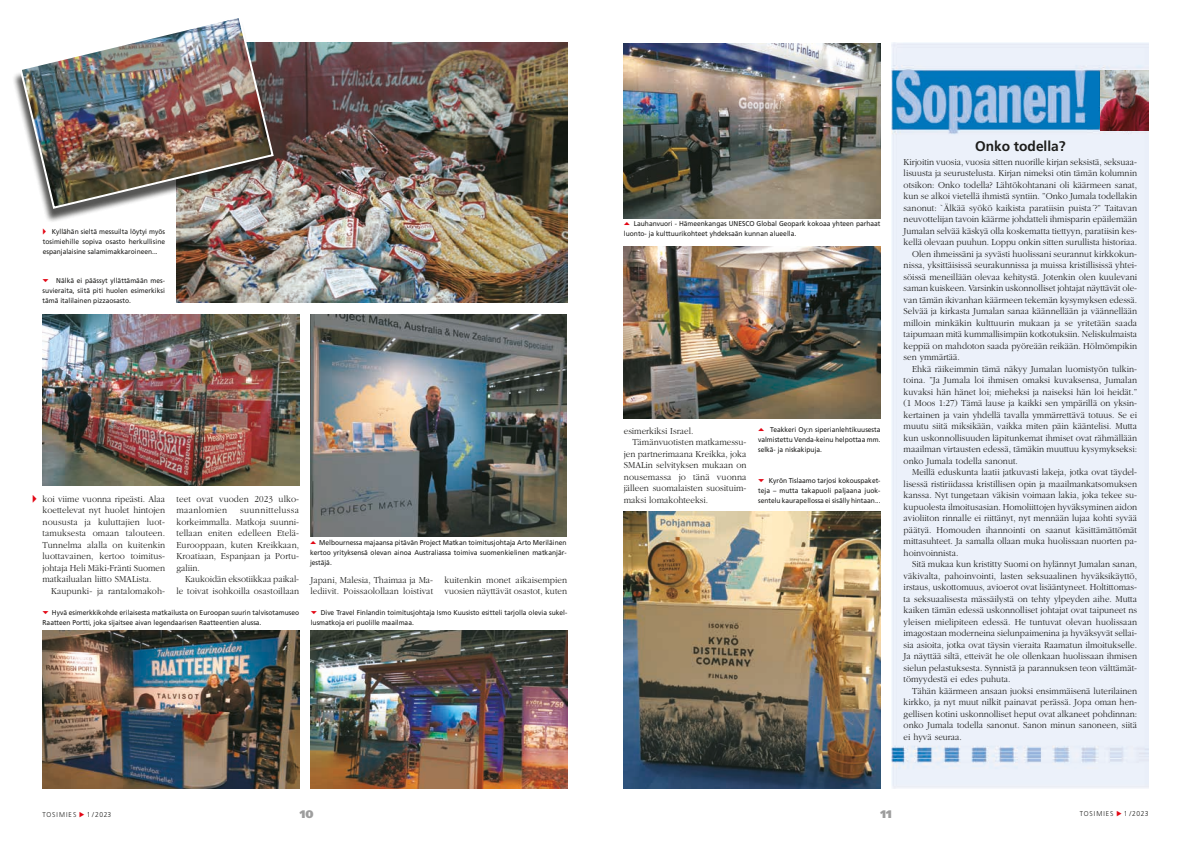
<style>
.page{position:relative;width:1191px;height:842px;background:#fff}
.page>*{position:absolute;margin:0;border:0;box-sizing:border-box;transform-origin:0 0}
.t1{font:700 14px "Frutiger";color:#1d1d1b}
.t2{font:900 11px "Frutiger";color:#9d9d9d}
.t3{font:300 9.5px/11.5px "Garamond";color:#1d1d1b;scale:.95 1}
.t4{font:7px/10px "Frutiger";color:#1d1d1b;text-align:justify;scale:.95 1}
.t5{font:300 7px "Frutiger";letter-spacing:.14em;color:#1d1d1b;scale:.96 1}
.s1{font-family:"European Pi Three";color:#e30614}
.s2{font-family:"European Pi Three";font-weight:400;font-size:9px;color:#e30614}
</style>
<div class="page">
<img style="left:891px;top:43px;width:257px;height:745px">
<img style="left:1100px;top:70px;width:48px;height:60px">
<img style="left:43px;top:314px;width:257px;height:172px">
<img style="left:176px;top:43px;width:391px;height:260px">
<div style="left:12px;top:20px;width:264px;height:203px;background:#1d1d1b;opacity:.75"></div>
<img style="left:18px;top:18px;width:257px;height:192px">
<img style="left:624px;top:43px;width:256px;height:175px">
<img style="left:624px;top:511px;width:256px;height:277px">
<img style="left:624px;top:247px;width:256px;height:172px">
<img style="left:43px;top:630px;width:256px;height:158px">
<img style="left:310px;top:630px;width:257px;height:158px">
<img style="left:311px;top:314px;width:255px;height:223px">
<p class="t4" style="left:43px;top:226px;width:130px"><span class="s1">A</span> Kyllähän sieltä messuilta löytyi myös tosimiehille sopiva osasto herkullisine espanjalaisine salamimakkaroineen...</p>
<p class="t4" style="left:43px;top:275px;width:130px"><span class="s1">D</span> Nälkä ei päässyt yllättämään mes&shy;suvieraita, siitä piti huolen esimerkiksi tämä italilainen pizzaosasto.</p>
<p class="t3" style="left:43px;top:493px;width:131px;text-align:justify;text-indent:-10px"><span class="s2">A</span> koi viime vuonna ripeästi. Alaa koettelevat nyt huolet hintojen noususta ja kuluttajien luot&shy;tamuksesta omaan talouteen.<br>Tunnelma alalla on kuitenkin luottavainen, kertoo toimitus&shy;johtaja Heli Mäki-Fränti Suomen matkailualan liitto SMALista.</p>
<p class="t3" style="left:51px;top:585px;width:122px">Kaupunki- ja rantalomakoh-</p>
<p class="t3" style="left:176px;top:493px;width:131px">teet ovat vuoden 2023 ulko&shy;maanlomien</p>
<p class="t3" style="left:176px;top:504px;width:131px;text-align:justify;text-indent:64px">suunnittelussa korkeimmalla. Matkoja suunni&shy;tellaan eniten edelleen Etelä-Eurooppaan, kuten Kreikkaan, Kroatiaan, Espanjaan ja Portu&shy;galiin.</p>
<p class="t3" style="left:176px;top:573px;width:131px;text-align:right">Kaukoidän eksotiikkaa paikal&shy;le toivat isohkoilla osastoillaan</p>
<p class="t3" style="left:310px;top:574px;width:131px">Japani, Malesia, Thaimaa ja Ma&shy;lediivit. Poissaolollaan loistivat</p>
<p class="t3" style="left:444px;top:574px;width:131px">kuitenkin monet aikaisempien vuosien näyttävät osastot, kuten</p>
<p class="t4" style="left:310px;top:537px;width:271px"><span class="s1">C</span> Melbournessa majaansa pitävän Project Matkan toimitusjohtaja Arto Meriläinen kertoo yrityksensä olevan ainoa Australiassa toimiva suomenkielinen matkanjär&shy;jestäjä.</p>
<p class="t4" style="left:43px;top:608px;width:271px"><span class="s1">D</span> Hyvä esimerkkikohde erilaisesta matkailusta on Euroopan suurin talvisotamuseo<br>Raatteen Portti, joka sijaitsee aivan legendaarisen Raatteentien alussa.</p>
<p class="t4" style="left:311px;top:608px;width:271px"><span class="s1">D</span> Dive Travel Finlandin toimitusjohtaja Ismo Kuusisto esitteli tarjolla olevia sukel&shy;lusmatkoja eri puolille maailmaa.</p>
<p class="t4" style="left:624px;top:219px;width:271px"><span class="s1">C</span> Lauhanvuori - Hämeenkangas UNESCO Global Geopark kokoaa yhteen parhaat luonto- ja kulttuurikohteet yhdeksaän kunnan alueella.</p>
<p class="t3" style="left:624px;top:425px;width:75px">esimerkiksi Israel.</p>
<p class="t3" style="left:632px;top:437px;width:122px">Tämänvuotisten matkamessu-</p>
<p class="t3" style="left:624px;top:448px;width:131px">jen partnerimaana Kreikka, joka</p>
<p class="t3" style="left:624px;top:460px;width:131px">SMALin selvityksen mukaan on</p>
<p class="t3" style="left:624px;top:471px;width:131px">nousemassa jo tänä vuonna</p>
<p class="t3" style="left:624px;top:483px;width:131px">jälleen suomalaisten suosituim-</p>
<p class="t3" style="left:624px;top:494px;width:90px">maksi lomakohteeksi.</p>
<p class="t4" style="left:758px;top:425px;width:130px"><span class="s1">C</span> Teakkeri Oy:n siperianlehtikuusesta valmistettu Venda-keinu helpottaa mm. selkä- ja niskakipuja.</p>
<p class="t4" style="left:758px;top:475px;width:130px"><span class="s1">D</span> Kyrön Tislaamo tarjosi kokouspaket&shy;teja – mutta takapuoli paljaana juok&shy;sentelu kaurapellossa ei sisälly hintaan...</p>
<h1 class="t1" style="left:975px;top:138px;width:92px">Onko todella?</h1>
<p class="t3" style="left:903px;top:156px;width:247px">Kirjoitin vuosia, vuosia sitten nuorille kirjan seksistä, seksuaa-</p>
<p class="t3" style="left:903px;top:168px;width:247px">lisuusta ja seurustelusta. Kirjan nimeksi otin tämän kolumnin</p>
<p class="t3" style="left:903px;top:179px;width:247px">otsikon: Onko todella? Lähtökohtanani oli käärmeen sanat,</p>
<p class="t3" style="left:903px;top:191px;width:247px">kun se alkoi vietellä ihmistä syntiin. ”Onko Jumala todellakin</p>
<p class="t3" style="left:903px;top:202px;width:247px">sanonut: `Älkää syökö kaikista paratiisin puista´?” Taitavan</p>
<p class="t3" style="left:903px;top:214px;width:247px">neuvottelijan tavoin käärme johdatteli ihmisparin epäilemään</p>
<p class="t3" style="left:903px;top:225px;width:247px">Jumalan selvää käskyä olla koskematta tiettyyn, paratiisin kes-</p>
<p class="t3" style="left:903px;top:237px;width:247px">kellä olevaan puuhun. Loppu onkin sitten surullista historiaa.</p>
<p class="t3" style="left:912px;top:248px;width:238px">Olen ihmeissäni ja syvästi huolissani seurannut kirkkokun-</p>
<p class="t3" style="left:903px;top:260px;width:247px">nissa, yksittäisissä seurakunnissa ja muissa kristillisissä yhtei-</p>
<p class="t3" style="left:903px;top:271px;width:247px">söissä meneillään olevaa kehitystä. Jotenkin olen kuulevani</p>
<p class="t3" style="left:903px;top:283px;width:247px">saman kuiskeen. Varsinkin uskonnolliset johtajat näyttävät ole-</p>
<p class="t3" style="left:903px;top:294px;width:247px">van tämän ikivanhan käärmeen tekemän kysymyksen edessä.</p>
<p class="t3" style="left:903px;top:306px;width:247px">Selvää ja kirkasta Jumalan sanaa käännellään ja väännellään</p>
<p class="t3" style="left:903px;top:317px;width:247px">milloin minkäkin kulttuurin mukaan ja se yritetään saada</p>
<p class="t3" style="left:903px;top:329px;width:247px">taipumaan mitä kummallisimpiin kotkotuksiin. Neliskulmaista</p>
<p class="t3" style="left:903px;top:340px;width:247px">keppiä on mahdoton saada pyöreään reikään. Hölmömpikin</p>
<p class="t3" style="left:903px;top:352px;width:61px">sen ymmärtää.</p>
<p class="t3" style="left:912px;top:363px;width:238px">Ehkä räikeimmin tämä näkyy Jumalan luomistyön tulkin-</p>
<p class="t3" style="left:903px;top:375px;width:247px">toina. ”Ja Jumala loi ihmisen omaksi kuvaksensa, Jumalan</p>
<p class="t3" style="left:903px;top:386px;width:247px">kuvaksi hän hänet loi; mieheksi ja naiseksi hän loi heidät.”</p>
<p class="t3" style="left:903px;top:398px;width:247px">(1 Moos 1:27) Tämä lause ja kaikki sen ympärillä on yksin-</p>
<p class="t3" style="left:903px;top:409px;width:247px">kertainen ja vain yhdellä tavalla ymmärrettävä totuus. Se ei</p>
<p class="t3" style="left:903px;top:421px;width:247px">muutu siitä miksikään, vaikka miten päin kääntelisi. Mutta</p>
<p class="t3" style="left:903px;top:432px;width:247px">kun uskonnollisuuden läpitunkemat ihmiset ovat rähmällään</p>
<p class="t3" style="left:903px;top:444px;width:247px">maailman virtausten edessä, tämäkin muuttuu kysymykseksi:</p>
<p class="t3" style="left:903px;top:455px;width:122px">onko Jumala todella sanonut.</p>
<p class="t3" style="left:912px;top:467px;width:238px">Meillä eduskunta laatii jatkuvasti lakeja, jotka ovat täydel-</p>
<p class="t3" style="left:903px;top:478px;width:247px">lisessä ristiriidassa kristillisen opin ja maailmankatsomuksen</p>
<p class="t3" style="left:903px;top:490px;width:247px">kanssa. Nyt tungetaan väkisin voimaan lakia, joka tekee su-</p>
<p class="t3" style="left:903px;top:501px;width:247px">kupuolesta ilmoitusasian. Homoliittojen hyväksyminen aidon</p>
<p class="t3" style="left:903px;top:513px;width:247px">avioliiton rinnalle ei riittänyt, nyt mennään lujaa kohti syvää</p>
<p class="t3" style="left:903px;top:524px;width:247px">päätyä. Homouden ihannointi on saanut käsittämättömät</p>
<p class="t3" style="left:903px;top:536px;width:247px">mittasuhteet. Ja samalla ollaan muka huolissaan nuorten pa-</p>
<p class="t3" style="left:903px;top:547px;width:59px">hoinvoinnista.</p>
<p class="t3" style="left:912px;top:559px;width:238px">Sitä mukaa kun kristitty Suomi on hylännyt Jumalan sanan,</p>
<p class="t3" style="left:903px;top:570px;width:247px">väkivalta, pahoinvointi, lasten seksuaalinen hyväksikäyttö,</p>
<p class="t3" style="left:903px;top:582px;width:247px">irstaus, uskottomuus, avioerot ovat lisääntyneet. Holtittomas-</p>
<p class="t3" style="left:903px;top:593px;width:247px">ta seksuaalisesta mässäilystä on tehty ylpeyden aihe. Mutta</p>
<p class="t3" style="left:903px;top:605px;width:247px">kaiken tämän edessä uskonnolliset johtajat ovat taipuneet ns</p>
<p class="t3" style="left:903px;top:616px;width:247px">yleisen mielipiteen edessä. He tuntuvat olevan huolissaan</p>
<p class="t3" style="left:903px;top:628px;width:247px">imagostaan moderneina sielunpaimenina ja hyväksyvät sellai-</p>
<p class="t3" style="left:903px;top:639px;width:247px">sia asioita, jotka ovat täysin vieraita Raamatun ilmoitukselle.</p>
<p class="t3" style="left:903px;top:651px;width:247px">Ja näyttää siltä, etteivät he ole ollenkaan huolissaan ihmisen</p>
<p class="t3" style="left:903px;top:662px;width:247px">sielun pelastuksesta. Synnistä ja parannuksen teon välttämät-</p>
<p class="t3" style="left:903px;top:674px;width:114px">tömyydestä ei edes puhuta.</p>
<p class="t3" style="left:912px;top:685px;width:238px">Tähän käärmeen ansaan juoksi ensimmäisenä luterilainen</p>
<p class="t3" style="left:903px;top:697px;width:247px">kirkko, ja nyt muut nilkit painavat perässä. Jopa oman hen-</p>
<p class="t3" style="left:903px;top:708px;width:247px">gellisen kotini uskonnolliset heput ovat alkaneet pohdinnan:</p>
<p class="t3" style="left:903px;top:720px;width:247px">onko Jumala todella sanonut. Sanon minun sanoneen, siitä</p>
<p class="t3" style="left:903px;top:731px;width:63px">ei hyvä seuraa.</p>
<p class="t5" style="left:43px;top:811px;width:37px">TOSIMIES</p>
<p class="t5" style="left:87px;top:811px;width:27px">1 /2023</p>
<p class="t2" style="left:300px;top:807px;width:15px">10</p>
<p class="t2" style="left:880px;top:807px;width:13px">11</p>
<p class="t5" style="left:1079px;top:809px;width:37px">TOSIMIES</p>
<p class="t5" style="left:1123px;top:809px;width:27px">1 /2023</p>
</div>
